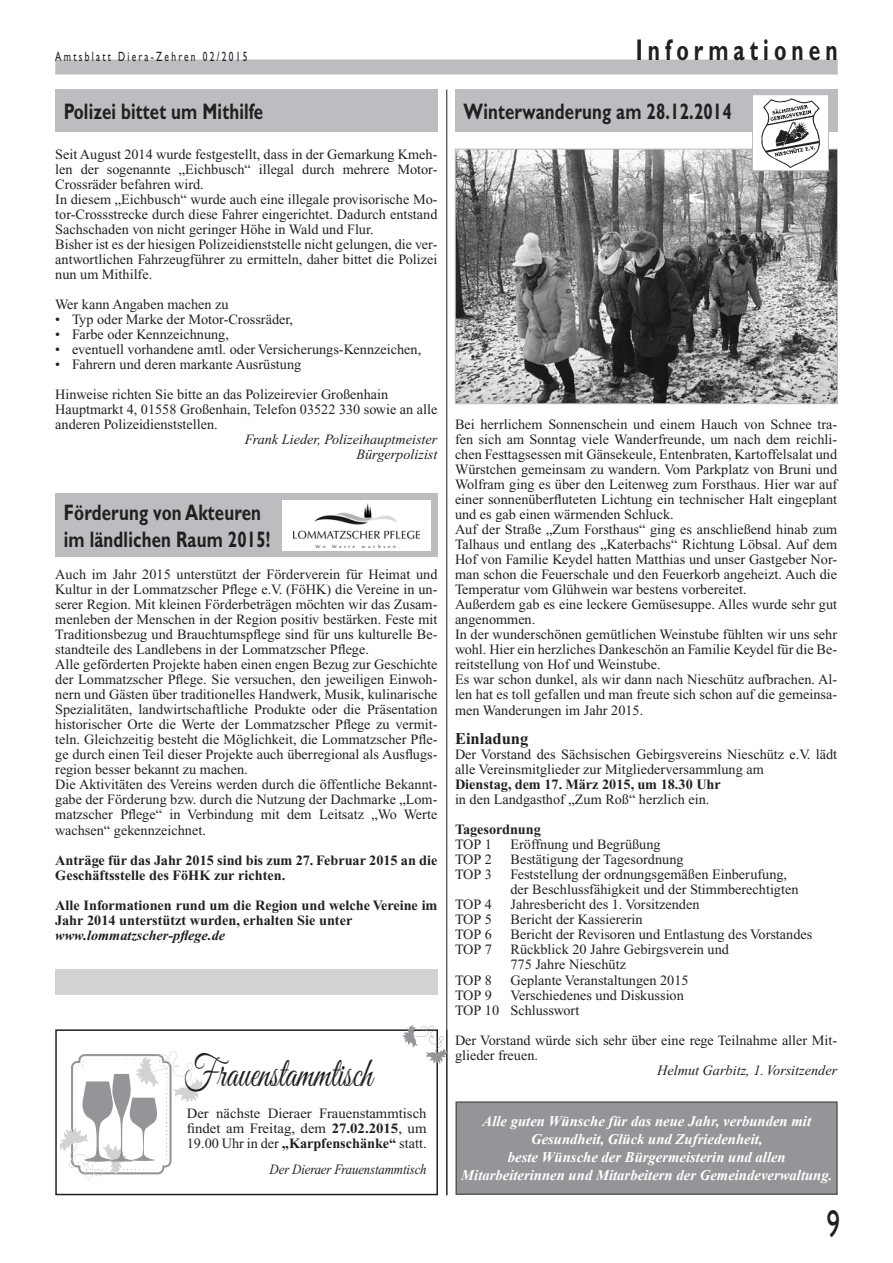
<style>
.page{position:relative;width:893px;height:1263px;background:#fff}
.page>*{position:absolute;margin:0;border:0;box-sizing:border-box;transform-origin:0 0}
.t1{font:43.5px "Great Vibes";letter-spacing:.01em;color:#231f20;scale:.75 1}
.t2{font:39px "Gill Sans";color:#231f20;scale:.7 1}
.t3{font:700 30px "Gill Sans";letter-spacing:.24em;color:#231f20;scale:.7 1}
.t4{font:700 22.5px/27px "Gill Sans";letter-spacing:.01em;color:#231f20;scale:.75 1}
.t5{font:700 16.5px "Times New Roman";color:#231f20}
.t6{font:italic 700 14.7px/18px "Times New Roman";color:#fff;text-align:center}
.t7{font:14.25px/15px "Times New Roman";color:#231f20}
.t8{font:700 14.25px/15px "Times New Roman";color:#231f20}
.t9{font:italic 14.25px/15px "Times New Roman";color:#231f20;text-align:right}
.t10{font:italic 700 14.25px "Times New Roman";color:#231f20}
.t11{font:italic 14.25px "Times New Roman";color:#231f20;scale:.9 1}
.t12{font:13.5px "Gill Sans";letter-spacing:.24em;color:#231f20;scale:.7 1}
.s1{font-weight:700}
</style>
<div class="page">
<div style="left:55px;top:60px;width:783px;height:15px;background:#bcbdc0"></div>
<hr style="left:446px;top:90px;width:1px;height:1105px;background:#231f20">
<div style="left:55px;top:89px;width:383px;height:43px;background:#bcbdc0"></div>
<div style="left:55px;top:493px;width:383px;height:64px;background:#bcbdc0"></div>
<div style="left:283px;top:500px;width:148px;height:50px;background:#fff"></div>
<img style="left:294px;top:503px;width:126px;height:44px">
<div style="left:455px;top:89px;width:383px;height:43px;background:#bcbdc0"></div>
<img style="left:457px;top:151px;width:379px;height:251px">
<div style="left:455px;top:149px;width:383px;height:255px;border:1px solid #bcbdc0"></div>
<div style="left:752px;top:95px;width:76px;height:76px;background:#fff"></div>
<img style="left:761px;top:98px;width:59px;height:70px">
<div style="left:752px;top:94px;width:77px;height:77px;border:1px solid #bcbdc0"></div>
<div style="left:455px;top:1101px;width:383px;height:94px;background:#939598;border:2px solid #57585a"></div>
<div style="left:55px;top:1029px;width:383px;height:166px;border:2px solid #231f20"></div>
<svg style="left:57px;top:1050px;width:146px;height:129px"></svg>
<svg style="left:402px;top:1025px;width:46px;height:39px"></svg>
<div style="left:55px;top:969px;width:383px;height:26px;background:#d1d2d4"></div>
<p class="t12" style="left:55px;top:49px;width:276px">Amtsblatt Diera-Zehren 02/2015</p>
<h3 class="t4" style="left:64px;top:98px;width:267px">Polizei bittet um Mithilfe</h3>
<p class="t7" style="left:55px;top:147px;width:384px">Seit August 2014 wurde festgestellt, dass in der Gemarkung Kmeh&shy;len der sogenannte „Eichbusch“ illegal durch mehrere Motor-Crossräder befahren wird.<br>In diesem „Eichbusch“ wurde auch eine illegale provisorische Mo&shy;tor-Crossstrecke durch diese Fahrer eingerichtet. Dadurch entstand Sachschaden von nicht geringer Höhe in Wald und Flur.<br>Bisher ist es der hiesigen Polizeidienststelle nicht gelungen, die ver&shy;antwortlichen Fahrzeugführer zu ermitteln, daher bittet die Polizei nun um Mithilfe.</p>
<p class="t7" style="left:55px;top:297px;width:175px">Wer kann Angaben machen zu</p>
<p class="t7" style="left:55px;top:312px;width:239px">• Typ oder Marke der Motor-Crossräder,</p>
<p class="t7" style="left:55px;top:327px;width:175px">• Farbe oder Kennzeichnung,</p>
<p class="t7" style="left:55px;top:342px;width:367px">• eventuell vorhandene amtl. oder Versicherungs-Kennzeichen,</p>
<p class="t7" style="left:55px;top:350px;width:334px;line-height:30px">• Fahrern und deren markante Ausrüstung<br>Hinweise richten Sie bitte an das Polizeirevier Großenhain</p>
<p class="t7" style="left:55px;top:402px;width:384px">Hauptmarkt 4, 01558 Großenhain, Telefon 03522 330 sowie an alle anderen Polizeidienststellen.</p>
<p class="t9" style="left:245px;top:432px;width:194px">Frank Lieder, Polizeihauptmeister<br>Bürgerpolizist</p>
<h3 class="t4" style="left:64px;top:499px;width:277px">Förderung von Akteuren im ländlichen Raum 2015!</h3>
<p class="t7" style="left:55px;top:567px;width:384px">Auch im Jahr 2015 unterstützt der Förderverein für Heimat und Kultur in der Lommatzscher Pflege e.V. (FöHK) die Vereine in un&shy;serer Region. Mit kleinen Förderbeträgen möchten wir das Zusam&shy;menleben der Menschen in der Region positiv bestärken. Feste mit Traditionsbezug und Brauchtumspflege sind für uns kulturelle Be&shy;standteile des Landlebens in der Lommatzscher Pflege.<br>Alle geförderten Projekte haben einen engen Bezug zur Geschichte der Lommatzscher Pflege. Sie versuchen, den jeweiligen Einwoh&shy;nern und Gästen über traditionelles Handwerk, Musik, kulinarische Spezialitäten, landwirtschaftliche Produkte oder die Präsentation historischer Orte die Werte der Lommatzscher Pflege zu vermit&shy;teln. Gleichzeitig besteht die Möglichkeit, die Lommatzscher Pfle&shy;ge durch einen Teil dieser Projekte auch überregional als Ausflugs&shy;region besser bekannt zu machen.<br>Die Aktivitäten des Vereins werden durch die öffentliche Bekannt&shy;gabe der Förderung bzw. durch die Nutzung der Dachmarke „Lom&shy;matzscher Pflege“ in Verbindung mit dem Leitsatz „Wo Werte wachsen“ gekennzeichnet.</p>
<p class="t8" style="left:55px;top:852px;width:384px">Anträge für das Jahr 2015 sind bis zum 27. Februar 2015 an die<br>Geschäftsstelle des FöHK zur richten.</p>
<p class="t8" style="left:55px;top:897px;width:384px">Alle Informationen rund um die Region und welche Vereine im<br>Jahr 2014 unterstützt wurden, erhalten Sie unter</p>
<p class="t10" style="left:55px;top:927px;width:171px">www.lommatzscher-pflege.de</p>
<h1 class="t1" style="left:183px;top:1049px;width:253px">Frauenstammtisch</h1>
<p class="t7" style="left:187px;top:1106px;width:241px;text-align:justify">Der nächste Dieraer Frauenstammtisch findet am Freitag, dem <span class="s1">27.02.2015</span>, um 19.00 Uhr in der <span class="s1">„Karpfenschänke“</span> statt.</p>
<p class="t11" style="left:270px;top:1161px;width:176px">Der Dieraer Frauenstammtisch</p>
<h3 class="t3" style="left:636px;top:32px;width:290px">Informationen</h3>
<h3 class="t4" style="left:463px;top:98px;width:359px">Winterwanderung am 28.12.2014</h3>
<p class="t7" style="left:455px;top:417px;width:384px">Bei herrlichem Sonnenschein und einem Hauch von Schnee tra&shy;fen sich am Sonntag viele Wanderfreunde, um nach dem reichli&shy;chen Festtagsessen mit Gänsekeule, Entenbraten, Kartoffelsalat und Würstchen gemeinsam zu wandern. Vom Parkplatz von Bruni und Wolfram ging es über den Leitenweg zum Forsthaus. Hier war auf einer sonnenüberfluteten Lichtung ein technischer Halt eingeplant und es gab einen wärmenden Schluck.<br>Auf der Straße „Zum Forsthaus“ ging es anschließend hinab zum Talhaus und entlang des „Katerbachs“ Richtung Löbsal. Auf dem Hof von Familie Keydel hatten Matthias und unser Gastgeber Nor&shy;man schon die Feuerschale und den Feuerkorb angeheizt. Auch die Temperatur vom Glühwein war bestens vorbereitet.<br>Außerdem gab es eine leckere Gemüsesuppe. Alles wurde sehr gut angenommen.<br>In der wunderschönen gemütlichen Weinstube fühlten wir uns sehr wohl. Hier ein herzliches Dankeschön an Familie Keydel für die Be&shy;reitstellung von Hof und Weinstube.<br>Es war schon dunkel, als wir dann nach Nieschütz aufbrachen. Al&shy;len hat es toll gefallen und man freute sich schon auf die gemeinsa&shy;men Wanderungen im Jahr 2015.</p>
<p class="t5" style="left:455px;top:730px;width:75px">Einladung</p>
<p class="t7" style="left:455px;top:747px;width:384px">Der Vorstand des Sächsischen Gebirgsvereins Nieschütz e.V. lädt alle Vereinsmitglieder zur Mitgliederversammlung am</p>
<p class="t8" style="left:455px;top:777px;width:267px">Dienstag, dem 17. März 2015, um 18.30 Uhr</p>
<p class="t7" style="left:455px;top:792px;width:256px">in den Landgasthof „Zum Roß“ herzlich ein.</p>
<p class="t8" style="left:455px;top:822px;width:87px">Tagesordnung</p>
<p class="t7" style="left:455px;top:837px;width:39px">TOP 1</p>
<p class="t7" style="left:510px;top:837px;width:152px">Eröffnung und Begrüßung</p>
<p class="t7" style="left:455px;top:852px;width:39px">TOP 2</p>
<p class="t7" style="left:510px;top:852px;width:175px">Bestätigung der Tagesordnung</p>
<p class="t7" style="left:455px;top:867px;width:39px">TOP 3</p>
<p class="t7" style="left:510px;top:867px;width:289px">Feststellung der ordnungsgemäßen Einberufung, der Beschlussfähigkeit und der Stimmberechtigten</p>
<p class="t7" style="left:455px;top:897px;width:39px">TOP 4</p>
<p class="t7" style="left:510px;top:897px;width:190px">Jahresbericht des 1. Vorsitzenden</p>
<p class="t7" style="left:455px;top:912px;width:39px">TOP 5</p>
<p class="t7" style="left:510px;top:912px;width:134px">Bericht der Kassiererin</p>
<p class="t7" style="left:455px;top:927px;width:39px">TOP 6</p>
<p class="t7" style="left:510px;top:927px;width:303px">Bericht der Revisoren und Entlastung des Vorstandes</p>
<p class="t7" style="left:455px;top:942px;width:39px">TOP 7</p>
<p class="t7" style="left:510px;top:942px;width:220px">Rückblick 20 Jahre Gebirgsverein und<br>775 Jahre Nieschütz</p>
<p class="t7" style="left:455px;top:972px;width:39px">TOP 8</p>
<p class="t7" style="left:510px;top:972px;width:180px">Geplante Veranstaltungen 2015</p>
<p class="t7" style="left:455px;top:987px;width:39px">TOP 9</p>
<p class="t7" style="left:455px;top:987px;width:230px;text-indent:56px">Verschiedenes und Diskussion<br>TOP 10 Schlusswort</p>
<p class="t7" style="left:455px;top:1032px;width:384px">Der Vorstand würde sich sehr über eine rege Teilnahme aller Mit&shy;glieder freuen.</p>
<p class="t9" style="left:657px;top:1062px;width:182px">Helmut Garbitz, 1. Vorsitzender</p>
<p class="t6" style="left:461px;top:1112px;width:373px">Alle guten Wünsche für das neue Jahr, verbunden mit Gesundheit, Glück und Zufriedenheit,<br>beste Wünsche der Bürgermeisterin und allen Mitarbeiterinnen und Mitarbeitern der Gemeindeverwaltung.</p>
<h2 class="t2" style="left:826px;top:1201px;width:21px">9</h2>
</div>
